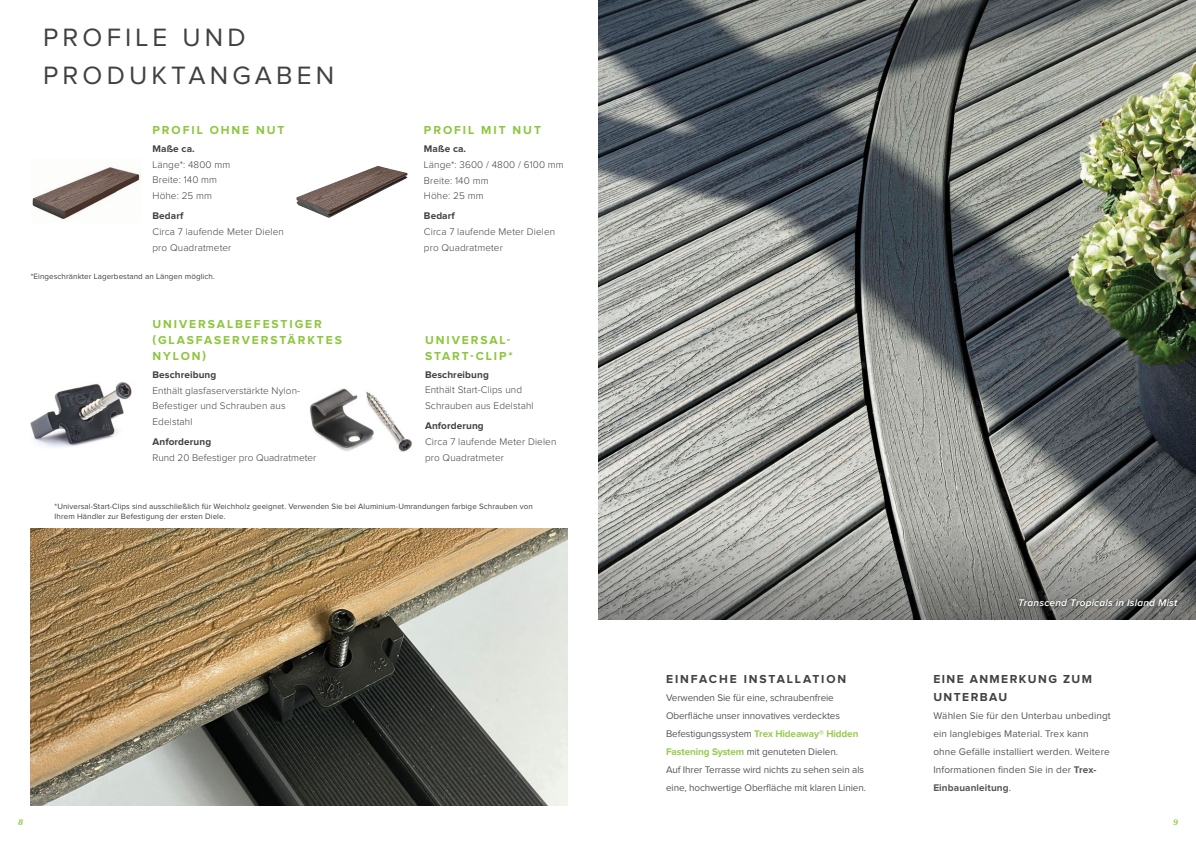
<style>
.page{position:relative;width:1196px;height:843px;background:#fff}
.page>*{position:absolute;margin:0;border:0;box-sizing:border-box;transform-origin:0 0}
.t1{font:26px/38px "Proxima Nova";letter-spacing:.16em;color:#414042}
.t2{font:700 12px/15.7px "Proxima Nova";letter-spacing:.16em;color:#8dc63f}
.t3{font:700 12px/18px "Proxima Nova";letter-spacing:.12em;color:#414042}
.t4{font:700 12px "Proxima Nova";letter-spacing:.16em;color:#414042}
.t5{font:300 10px/15.7px "Proxima Nova";letter-spacing:.01em;color:#414042}
.t6{font:10px/18px "Proxima Nova";letter-spacing:-.01em;color:#565659}
.t7{font:10px/18px "Proxima Nova";letter-spacing:.01em;color:#565659}
.t8{font:700 10px "Proxima Nova";letter-spacing:.01em;color:#414042}
.t9{font:italic 600 10px "Proxima Nova";letter-spacing:.02em;color:#fff}
.t10{font:italic 600 9px "Utopia Std";color:#8dc63f}
.t11{font:8px/9.6px "Proxima Nova";letter-spacing:.01em;color:#414042}
.s1{font-weight:700;color:#98cb4f}
.s2{font-weight:700}
</style>
<div class="page">
<img style="left:598px;top:0;width:597px;height:484px">
<img style="left:31px;top:529px;width:536px;height:275px">
<img style="left:32px;top:167px;width:108px;height:53px">
<img style="left:296px;top:166px;width:111px;height:52px">
<img style="left:310px;top:388px;width:102px;height:64px">
<img style="left:30px;top:382px;width:102px;height:65px">
<svg style="left:598px;top:484px;width:597px;height:135px;background:#90928e"></svg>
<div style="left:1015px;top:595px;width:165px;height:16px;background:#000;opacity:.5"></div>
<h1 class="t1" style="left:43px;top:19px;width:292px">PROFILE UND<br>PRODUKTANGABEN</h1>
<p class="t2" style="left:152px;top:123px;width:133px">PROFIL OHNE NUT</p>
<p class="t2" style="left:424px;top:123px;width:118px">PROFIL MIT NUT</p>
<p class="t8" style="left:152px;top:144px;width:44px">Maße ca.</p>
<p class="t5" style="left:152px;top:157px;width:79px">Länge*: 4800 mm<br>Breite: 140 mm<br>Höhe: 25 mm</p>
<p class="t8" style="left:152px;top:211px;width:32px">Bedarf</p>
<p class="t5" style="left:152px;top:224px;width:133px">Circa 7 laufende Meter Dielen pro Quadratmeter</p>
<p class="t11" style="left:31px;top:272px;width:186px">*Eingeschränkter Lagerbestand an Längen möglich.</p>
<p class="t2" style="left:152px;top:317px;width:191px">UNIVERSALBEFESTIGER (GLASFASERVERSTÄRKTES<br>NYLON)</p>
<p class="t8" style="left:152px;top:370px;width:65px">Beschreibung</p>
<p class="t5" style="left:152px;top:382px;width:149px">Enthält glasfaserverstärkte Nylon-<br>Befestiger und Schrauben aus<br>Edelstahl</p>
<p class="t8" style="left:152px;top:437px;width:60px">Anforderung</p>
<p class="t5" style="left:152px;top:450px;width:165px">Rund 20 Befestiger pro Quadratmeter</p>
<p class="t8" style="left:424px;top:144px;width:44px">Maße ca.</p>
<p class="t5" style="left:424px;top:157px;width:141px">Länge*: 3600 / 4800 / 6100 mm<br>Breite: 140 mm<br>Höhe: 25 mm</p>
<p class="t8" style="left:424px;top:211px;width:32px">Bedarf</p>
<p class="t5" style="left:424px;top:224px;width:133px">Circa 7 laufende Meter Dielen pro Quadratmeter</p>
<p class="t2" style="left:425px;top:332px;width:89px">UNIVERSAL-<br>START-CLIP*</p>
<p class="t8" style="left:425px;top:370px;width:65px">Beschreibung</p>
<p class="t5" style="left:425px;top:382px;width:110px">Enthält Start-Clips und<br>Schrauben aus Edelstahl</p>
<p class="t8" style="left:425px;top:421px;width:60px">Anforderung</p>
<p class="t5" style="left:425px;top:434px;width:133px">Circa 7 laufende Meter Dielen pro Quadratmeter</p>
<p class="t11" style="left:55px;top:502px;width:479px">*Universal-Start-Clips sind ausschließlich für Weichholz geeignet. Verwenden Sie bei Aluminium-Umrandungen farbige Schrauben von<br>Ihrem Händler zur Befestigung der ersten Diele.</p>
<p class="t4" style="left:666px;top:673px;width:182px">EINFACHE INSTALLATION</p>
<p class="t6" style="left:666px;top:689px;width:201px">Verwenden Sie für eine, schraubenfreie Oberfläche unser innovatives verdecktes Befestigungssystem <span class="s1">Trex Hideaway® Hidden Fastening System</span> mit genuteten Dielen.<br>Auf Ihrer Terrasse wird nichts zu sehen sein als eine, hochwertige Oberfläche mit klaren Linien.</p>
<p class="t9" style="left:1017px;top:598px;width:161px">Transcend Tropicals in Island Mist</p>
<p class="t3" style="left:933px;top:670px;width:160px">EINE ANMERKUNG ZUM<br>UNTERBAU</p>
<p class="t7" style="left:933px;top:707px;width:179px">Wählen Sie für den Unterbau unbedingt ein langlebiges Material. Trex kann ohne Gefälle installiert werden. Weitere Informationen finden Sie in der <span class="s2">Trex-Einbauanleitung</span>.</p>
<p class="t10" style="left:18px;top:816px;width:6px">8</p>
<p class="t10" style="left:1173px;top:816px;width:6px">9</p>
</div>
